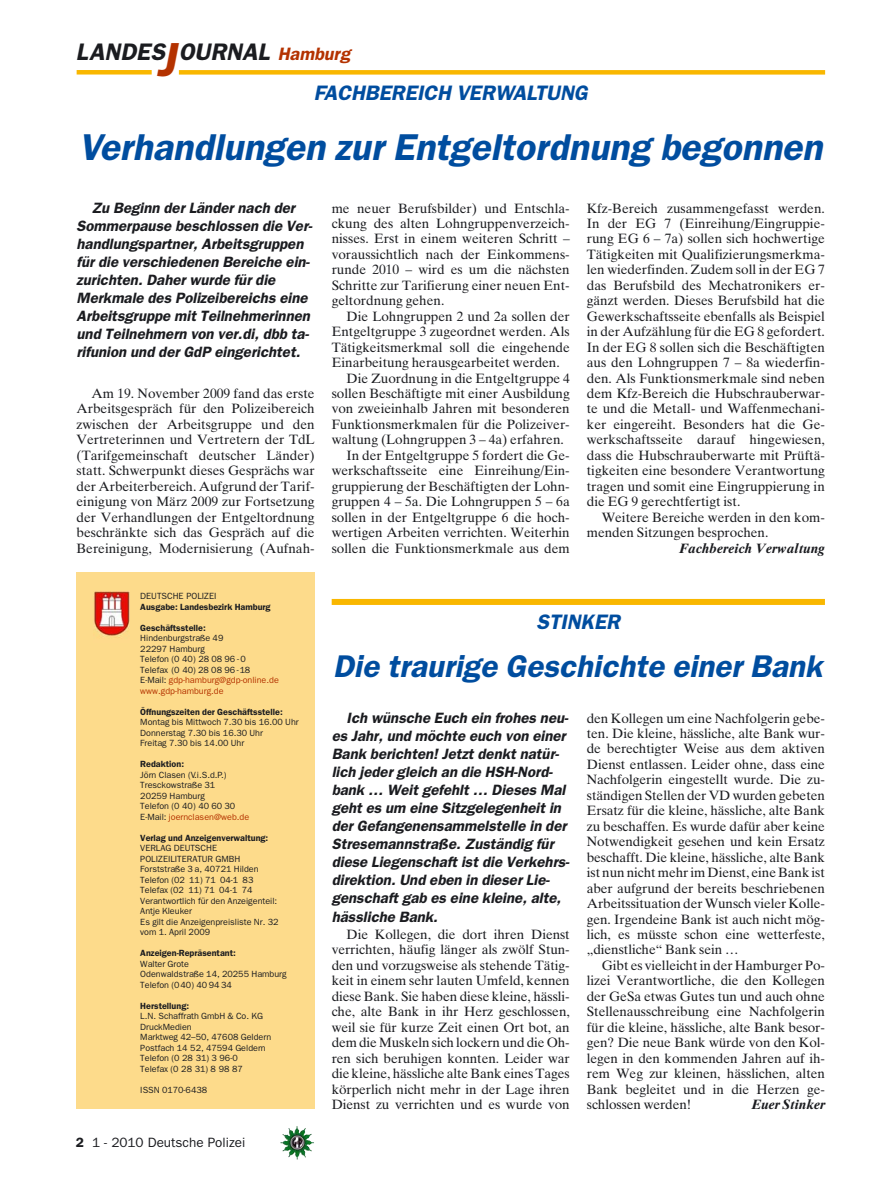
<style>
.page{position:relative;width:893px;height:1191px;background:#fff}
.page>*{position:absolute;margin:0;border:0;box-sizing:border-box;transform-origin:0 0}
.t1{font:italic 600 37.5px "Franklin Gothic";color:#004d9f}
.t2{font:italic 600 31.5px "Franklin Gothic";color:#004d9f}
.t3{font:italic 600 24px "Franklin Gothic";color:#1b1c20}
.t4{font:italic 600 21px "Franklin Gothic";letter-spacing:-.03em;color:#004d9f}
.t5{font:italic 600 15px/18px "Franklin Gothic";color:#1b1c20}
.t6{font:13.5px/15.5px "Times Ten";color:#1b1c20;text-align:justify}
.t7{font:italic 700 13.5px "Times Ten";color:#1b1c20}
.t8{font:13.5px "Franklin Gothic";color:#1b1c20}
.t9{font:9px/10.5px "Franklin Gothic";color:#1b1c20}
.t10{font:600 9px "Franklin Gothic";color:#1b1c20}
.s1{font-size:48px;color:#b43200}
.s2{font-size:18px;color:#b43200}
.s3{color:#b43200}
.s4{font-weight:600}
</style>
<div class="page">
<img style="left:282px;top:1127px;width:32px;height:32px">
<div style="left:77px;top:572px;width:238px;height:537px;background:#fddb8b"></div>
<img style="left:94px;top:591px;width:36px;height:46px">
<hr style="left:77px;top:70px;width:75px;height:4px;background:#f9b700">
<div style="left:179px;top:70px;width:646px;height:5px;background:#f9b700"></div>
<div style="left:332px;top:599px;width:493px;height:6px;background:#f9b700"></div>
<h3 class="t3" style="left:76px;top:44px;width:276px">LANDES<span class="s1">J</span>OURNAL <span class="s2">Hamburg</span></h3>
<h3 class="t4" style="left:314px;top:86px;width:279px">FACHBEREICH VERWALTUNG</h3>
<h1 class="t1" style="left:79px;top:135px;width:751px">Verhandlungen zur Entgeltordnung begonnen</h1>
<p class="t5" style="left:77px;top:200px;width:239px;text-indent:15px">Zu Beginn der Länder nach der Sommerpause beschlossen die Ver&shy;handlungspartner, Arbeitsgruppen für die verschiedenen Bereiche ein&shy;zurichten. Daher wurde für die Merkmale des Polizeibereichs eine Arbeitsgruppe mit Teilnehmerinnen und Teilnehmern von ver.di, dbb ta&shy;rifunion und der GdP eingerichtet.</p>
<p class="t6" style="left:77px;top:387px;width:240px;text-indent:15px">Am 19. November 2009 fand das erste Arbeitsgespräch für den Polizeibereich zwischen der Arbeitsgruppe und den Vertreterinnen und Vertretern der TdL (Tarifgemeinschaft deutscher Länder) statt. Schwerpunkt dieses Gesprächs war der Arbeiterbereich. Aufgrund der Tarif&shy;einigung von März 2009 zur Fortsetzung der Verhandlungen der Entgeltordnung beschränkte sich das Gespräch auf die Bereinigung, Modernisierung (Aufnah-</p>
<p class="t9" style="left:140px;top:591px;width:78px">DEUTSCHE POLIZEI</p>
<p class="t10" style="left:140px;top:603px;width:132px">Ausgabe: Landesbezirk Hamburg</p>
<p class="t10" style="left:140px;top:624px;width:67px">Geschäftsstelle:</p>
<p class="t9" style="left:140px;top:633px;width:140px">Hindenburgstraße 49<br>22297 Hamburg<br>Telefon (0 40) 28 08 96 - 0<br>Telefax (0 40) 28 08 96 -18<br>E-Mail: <span class="s3">gdp-hamburg@gdp-online.de www.gdp-hamburg.de</span></p>
<p class="t10" style="left:140px;top:708px;width:144px">Öffnungszeiten der Geschäftsstelle:</p>
<p class="t9" style="left:140px;top:717px;width:160px">Montag bis Mittwoch 7.30 bis 16.00 Uhr<br>Donnerstag 7.30 bis 16.30 Uhr<br>Freitag 7.30 bis 14.00 Uhr</p>
<p class="t10" style="left:140px;top:761px;width:45px">Redaktion:</p>
<p class="t9" style="left:140px;top:770px;width:110px">Jörn Clasen (V.i.S.d.P.)<br>Tresckowstraße 31<br>20259 Hamburg<br>Telefon (0 40) 40 60 30<br>E-Mail: <span class="s3">joernclasen@web.de</span></p>
<p class="t10" style="left:140px;top:834px;width:130px">Verlag und Anzeigenverwaltung:</p>
<p class="t9" style="left:140px;top:843px;width:140px">VERLAG DEUTSCHE<br>POLIZEILITERATUR GMBH<br>Forststraße 3 a, 40721 Hilden<br>Telefon (02 11) 71 04-1 83<br>Telefax (02 11) 71 04-1 74<br>Verantwortlich für den Anzeigenteil:<br>Antje Kleuker<br>Es gilt die Anzeigenpreisliste Nr. 32 vom 1. April 2009</p>
<p class="t10" style="left:140px;top:950px;width:97px">Anzeigen-Repräsentant:</p>
<p class="t9" style="left:140px;top:959px;width:148px">Walter Grote<br>Odenwaldstraße 14, 20255 Hamburg<br>Telefon (040) 40 94 34</p>
<p class="t10" style="left:140px;top:1002px;width:50px">Herstellung:</p>
<p class="t9" style="left:140px;top:1011px;width:132px">L.N. Schaffrath GmbH &amp; Co. KG<br>DruckMedien<br>Marktweg 42–50, 47608 Geldern<br>Postfach 14 52, 47594 Geldern<br>Telefon (0 28 31) 3 96-0<br>Telefax (0 28 31) 8 98 87</p>
<p class="t9" style="left:140px;top:1085px;width:68px">ISSN 0170-6438</p>
<p class="t8" style="left:76px;top:1137px;width:171px"><span class="s4">2</span> 1 - 2010 Deutsche Polizei</p>
<p class="t6" style="left:332px;top:201px;width:240px">me neuer Berufsbilder) und Entschla - ckung des alten Lohngruppenverzeich&shy;nisses. Erst in einem weiteren Schritt – voraussichtlich nach der Einkommens&shy;runde 2010 – wird es um die nächsten Schritte zur Tarifierung einer neuen Ent&shy;geltordnung gehen.</p>
<p class="t6" style="left:347px;top:310px;width:225px">Die Lohngruppen 2 und 2a sollen der</p>
<p class="t6" style="left:332px;top:325px;width:240px">Entgeltgruppe 3 zugeordnet werden. Als</p>
<p class="t6" style="left:332px;top:341px;width:240px">Tätigkeitsmerkmal soll die eingehende</p>
<p class="t6" style="left:332px;top:356px;width:230px">Einarbeitung herausgearbeitet werden.</p>
<p class="t6" style="left:347px;top:371px;width:225px">Die Zuordnung in die Entgeltgruppe 4</p>
<p class="t6" style="left:332px;top:387px;width:240px">sollen Beschäftigte mit einer Ausbildung</p>
<p class="t6" style="left:332px;top:402px;width:240px">von zweieinhalb Jahren mit besonderen</p>
<p class="t6" style="left:332px;top:418px;width:240px">Funktionsmerkmalen für die Polizeiver-</p>
<p class="t6" style="left:332px;top:433px;width:234px">waltung (Lohngruppen 3 – 4a) erfahren.</p>
<p class="t6" style="left:347px;top:449px;width:225px">In der Entgeltgruppe 5 fordert die Ge-</p>
<p class="t6" style="left:332px;top:464px;width:240px">werkschaftsseite eine Einreihung/Ein-</p>
<p class="t6" style="left:332px;top:480px;width:240px">gruppierung der Beschäftigten der Lohn-</p>
<p class="t6" style="left:332px;top:495px;width:240px">gruppen 4 – 5a. Die Lohngruppen 5 – 6a</p>
<p class="t6" style="left:332px;top:510px;width:240px">sollen in der Entgeltgruppe 6 die hoch-</p>
<p class="t6" style="left:332px;top:526px;width:240px">wertigen Arbeiten verrichten. Weiterhin</p>
<p class="t6" style="left:332px;top:541px;width:240px">sollen die Funktionsmerkmale aus dem</p>
<p class="t6" style="left:587px;top:201px;width:240px">Kfz-Bereich zusammengefasst werden.<br>In der EG 7 (Einreihung/Eingruppie&shy;rung EG 6 – 7a) sollen sich hochwertige Tätigkeiten mit Qualifizierungsmerkma&shy;len wiederfinden. Zudem soll in der EG 7 das Berufsbild des Mechatronikers er&shy;gänzt werden. Dieses Berufsbild hat die Gewerkschaftsseite ebenfalls als Beispiel in der Aufzählung für die EG 8 gefordert.<br>In der EG 8 sollen sich die Beschäftigten aus den Lohngruppen 7 – 8a wiederfin&shy;den. Als Funktionsmerkmale sind neben dem Kfz-Bereich die Hubschrauberwar&shy;te und die Metall- und Waffenmechani&shy;ker eingereiht. Besonders hat die Ge&shy;werkschaftsseite darauf hingewiesen, dass die Hubschrauberwarte mit Prüftä&shy;tigkeiten eine besondere Verantwortung tragen und somit eine Eingruppierung in die EG 9 gerechtfertigt ist.</p>
<p class="t6" style="left:587px;top:510px;width:240px;text-indent:15px">Weitere Bereiche werden in den kom&shy;menden Sitzungen besprochen.</p>
<p class="t7" style="left:679px;top:543px;width:147px">Fachbereich Verwaltung</p>
<h3 class="t4" style="left:536px;top:614px;width:89px">STINKER</h3>
<h2 class="t2" style="left:333px;top:656px;width:491px">Die traurige Geschichte einer Bank</h2>
<p class="t5" style="left:332px;top:710px;width:241px;text-indent:15px">Ich wünsche Euch ein frohes neu&shy;es Jahr, und möchte euch von einer<br>Bank berichten! Jetzt denkt natür&shy;lich jeder gleich an die HSH-Nord&shy;bank … Weit gefehlt … Dieses Mal geht es um eine Sitzgelegenheit in der Gefangenensammelstelle in der<br>Stresemannstraße. Zuständig für diese Liegenschaft ist die Verkehrs&shy;direktion. Und eben in dieser Lie&shy;genschaft gab es eine kleine, alte, hässliche Bank.</p>
<p class="t6" style="left:332px;top:928px;width:240px;text-indent:15px">Die Kollegen, die dort ihren Dienst verrichten, häufig länger als zwölf Stun&shy;den und vorzugsweise als stehende Tätig&shy;keit in einem sehr lauten Umfeld, kennen diese Bank. Sie haben diese kleine, hässli&shy;che, alte Bank in ihr Herz geschlossen, weil sie für kurze Zeit einen Ort bot, an dem die Muskeln sich lockern und die Oh&shy;ren sich beruhigen konnten. Leider war die kleine, hässliche alte Bank eines Tages körperlich nicht mehr in der Lage ihren Dienst zu verrichten und es wurde von</p>
<p class="t6" style="left:587px;top:711px;width:240px">den Kollegen um eine Nachfolgerin gebe&shy;ten. Die kleine, hässliche, alte Bank wur&shy;de berechtigter Weise aus dem aktiven Dienst entlassen. Leider ohne, dass eine Nachfolgerin eingestellt wurde. Die zu&shy;ständigen Stellen der VD wurden gebeten Ersatz für die kleine, hässliche, alte Bank zu beschaffen. Es wurde dafür aber keine Notwendigkeit gesehen und kein Ersatz beschafft. Die kleine, hässliche, alte Bank ist nun nicht mehr im Dienst, eine Bank ist aber aufgrund der bereits beschriebenen Arbeitssituation der Wunsch vieler Kolle&shy;gen. Irgendeine Bank ist auch nicht mög&shy;lich, es müsste schon eine wetterfeste, „dienstliche“ Bank sein …</p>
<p class="t6" style="left:587px;top:959px;width:240px;text-indent:15px">Gibt es vielleicht in der Hamburger Po&shy;lizei Verantwortliche, die den Kollegen der GeSa etwas Gutes tun und auch ohne Stellenausschreibung eine Nachfolgerin für die kleine, hässliche, alte Bank besor&shy;gen? Die neue Bank würde von den Kol&shy;legen in den kommenden Jahren auf ih&shy;rem Weg zur kleinen, hässlichen, alten Bank begleitet und in die Herzen ge&shy;schlossen werden!</p>
<p class="t7" style="left:751px;top:1099px;width:75px">Euer Stinker</p>
</div>
